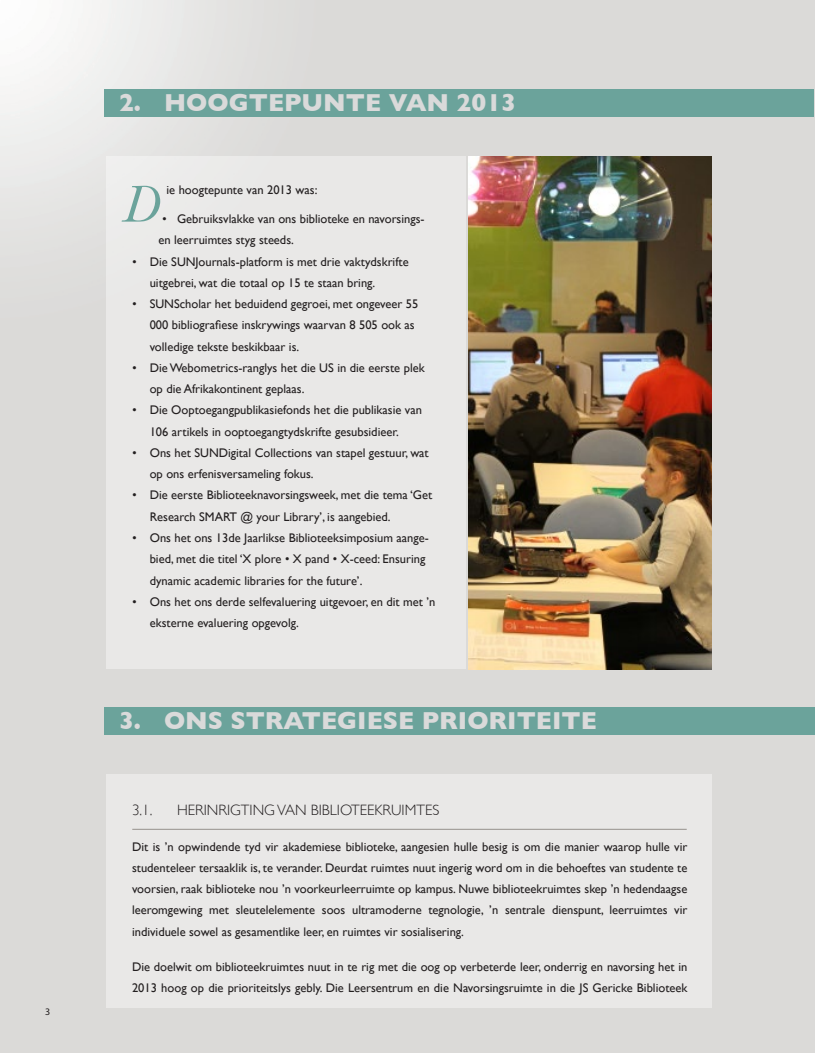
<style>
.page{position:relative;width:815px;height:1053px;background:#fff}
.page>*{position:absolute;margin:0;border:0;box-sizing:border-box;transform-origin:0 0}
.t1{font:italic 53.75px "Baskerville";color:#6ba39b}
.t2{font:700 25px "Gill Sans";color:#dadada}
.t3{font:300 15px "Gill Sans";color:#231f20}
.t4{font:12.5px/21.2px "Gill Sans";color:#231f20}
.t5{font:10px "Myriad Pro";color:#231f20}
.s1{font-style:italic}
</style>
<div class="page">
<img style="left:0;top:0;width:814px;height:1052px">
<div style="left:104px;top:89px;width:711px;height:27px;background:#6ba39b"></div>
<hr style="left:814px;top:0;width:1px;height:1052px;background:#c74647">
<img style="left:469px;top:157px;width:243px;height:512px">
<div style="left:106px;top:774px;width:606px;height:233px;background:#e9e8e7"></div>
<div style="left:104px;top:706px;width:711px;height:28px;background:#6ba39b"></div>
<div style="left:106px;top:157px;width:359px;height:512px;background:#e9e8e7"></div>
<p class="t5" style="left:45px;top:1005px;width:7px">3</p>
<h2 class="t2" style="left:119px;top:88px;width:398px">2. HOOGTEPUNTE VAN 2013</h2>
<p class="t4" style="left:166px;top:179px;width:153px">ie hoogtepunte van 2013 was:</p>
<h1 class="t1" style="left:124px;top:172px;width:38px">D</h1>
<p class="t4" style="left:158px;top:208px;width:268px"><span class="s1">•</span> Gebruiksvlakke van ons biblioteke en navorsings&shy;en leerruimtes styg steeds.</p>
<p class="t4" style="left:150px;top:250px;width:260px;text-indent:-18px"><span class="s1">•</span> Die SUNJournals-platform is met drie vaktydskrifte uitgebrei, wat die totaal op 15 te staan bring.</p>
<p class="t4" style="left:150px;top:293px;width:270px;text-indent:-18px"><span class="s1">•</span> SUNScholar het beduidend gegroei, met ongeveer 55<br>000 bibliografiese inskrywings waarvan 8 505 ook as volledige tekste beskikbaar is.</p>
<p class="t4" style="left:150px;top:357px;width:276px;text-indent:-18px"><span class="s1">•</span> Die Webometrics-ranglys het die US in die eerste plek op die Afrikakontinent geplaas.</p>
<p class="t4" style="left:132px;top:399px;width:292px;text-align:center"><span class="s1">•</span> Die Ooptoegangpublikasiefonds het die publikasie van<br>106 artikels in ooptoegangtydskrifte gesubsidieer.</p>
<p class="t4" style="left:150px;top:442px;width:281px;text-indent:-18px"><span class="s1">•</span> Ons het SUNDigital Collections van stapel gestuur, wat op ons erfenisversameling fokus.</p>
<p class="t4" style="left:150px;top:484px;width:284px;text-indent:-18px"><span class="s1">•</span> Die eerste Biblioteeknavorsingsweek, met die tema ‘Get<br>Research SMART @ your Library’, is aangebied.</p>
<p class="t4" style="left:150px;top:527px;width:281px;text-indent:-18px"><span class="s1">•</span> Ons het ons 13de Jaarlikse Biblioteeksimposium aange&shy;bied, met die titel ‘X plore • X pand • X-ceed: Ensuring dynamic academic libraries for the future’.</p>
<p class="t4" style="left:150px;top:590px;width:287px;text-indent:-18px"><span class="s1">•</span> Ons het ons derde selfevaluering uitgevoer, en dit met ’n eksterne evaluering opgevolg.</p>
<h2 class="t2" style="left:119px;top:705px;width:218px">3. ONS STRATEGIESE</h2>
<h2 class="t2" style="left:422px;top:705px;width:173px">PRIORITEITE</h2>
<p class="t3" style="left:132px;top:798px;width:22px">3.1.</p>
<p class="t3" style="left:177px;top:798px;width:264px">HERINRIGTING VAN BIBLIOTEEKRUIMTES</p>
<p class="t4" style="left:132px;top:835px;width:557px;text-align:justify">Dit is ’n opwindende tyd vir akademiese biblioteke, aangesien hulle besig is om die manier waarop hulle vir studenteleer tersaaklik is, te verander. Deurdat ruimtes nuut ingerig word om in die behoeftes van studente te voorsien, raak biblioteke nou ’n voorkeurleerruimte op kampus. Nuwe biblioteekruimtes skep ’n hedendaagse leeromgewing met sleutelelemente soos ultramoderne tegnologie, ’n sentrale dienspunt, leerruimtes vir individuele sowel as gesamentlike leer, en ruimtes vir sosialisering.</p>
<p class="t4" style="left:132px;top:956px;width:557px">Die doelwit om biblioteekruimtes nuut in te rig met die oog op verbeterde leer, onderrig en navorsing het in<br>2013 hoog op die prioriteitslys gebly. Die Leersentrum en die Navorsingsruimte in die JS Gericke Biblioteek</p>
</div>
